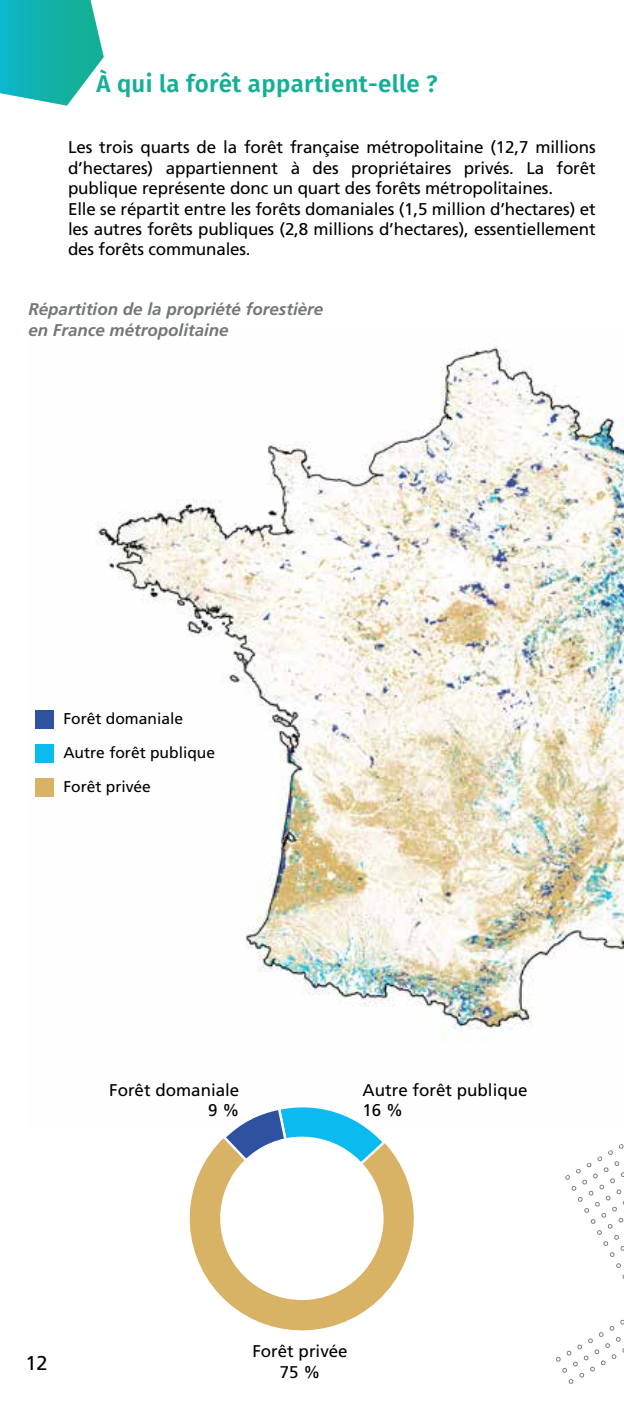
<style>
.page{position:relative;width:624px;height:1418px;background:#fff}
.page>*{position:absolute;margin:0;border:0;box-sizing:border-box;transform-origin:0 0}
.Titre_partie{font:600 24px "Fira Sans";letter-spacing:.015em;color:#15af97}
.t1{font:20px "Frutiger LT Std";color:#000}
.Texte_courant{font:17px/20.4px "Frutiger LT Std";letter-spacing:-.01em;color:#000;text-align:justify}
.Legende{font:italic 700 17px "Frutiger LT Std";color:#72787a}
.t2{font:15.6px/33.8px "Frutiger LT Std";color:#000}
</style>
<div class="page">
<svg style="left:0;top:0;width:104px;height:106px;background:#35bdb9"></svg>
<img style="left:35px;top:346px;width:589px;height:695px">
<svg style="left:555px;top:924px;width:69px;height:460px"></svg>
<div style="left:35px;top:778px;width:19px;height:18px;background:#d8b366"></div>
<div style="left:35px;top:744px;width:19px;height:18px;background:#0bbbef"></div>
<div style="left:35px;top:710px;width:19px;height:18px;background:#2f52a0"></div>
<svg style="left:189px;top:1140px;width:225px;height:191px;fill:#d8b366"></svg>
<svg style="left:221px;top:1107px;width:166px;height:114px"></svg>
<div style="left:221px;top:1137px;width:161px;height:161px;background:#fff;border-radius:50%"></div>
<p class="Titre_partie" style="left:96px;top:64px;width:343px">À qui la forêt appartient-elle ?</p>
<p class="Texte_courant" style="left:68px;top:137px;width:529px">Les trois quarts de la forêt française métropolitaine (12,7 millions d’hectares) appartiennent à des propriétaires privés. La forêt publique représente donc un quart des forêts métropolitaines.</p>
<p class="Texte_courant" style="left:68px;top:199px;width:529px">Elle se répartit entre les forêts domaniales (1,5 million d’hectares) et les autres forêts publiques (2,8 millions d’hectares), essentiellement des forêts communales.</p>
<p class="Legende" style="left:28px;top:299px;width:296px">Répartition de la propriété forestière</p>
<p class="Legende" style="left:28px;top:320px;width:202px">en France métropolitaine</p>
<p class="t2" style="left:63px;top:701px;width:153px">Forêt domaniale<br>Autre forêt publique<br>Forêt privée</p>
<p class="Texte_courant" style="left:109px;top:1079px;width:132px;text-align:right">Forêt domaniale<br>9 %</p>
<p class="Texte_courant" style="left:362px;top:1079px;width:166px">Autre forêt publique<br>16 %</p>
<p class="t1" style="left:25px;top:1350px;width:24px">12</p>
<p class="Texte_courant" style="left:252px;top:1341px;width:97px;text-align:center">Forêt privée<br>75 %</p>
</div>
